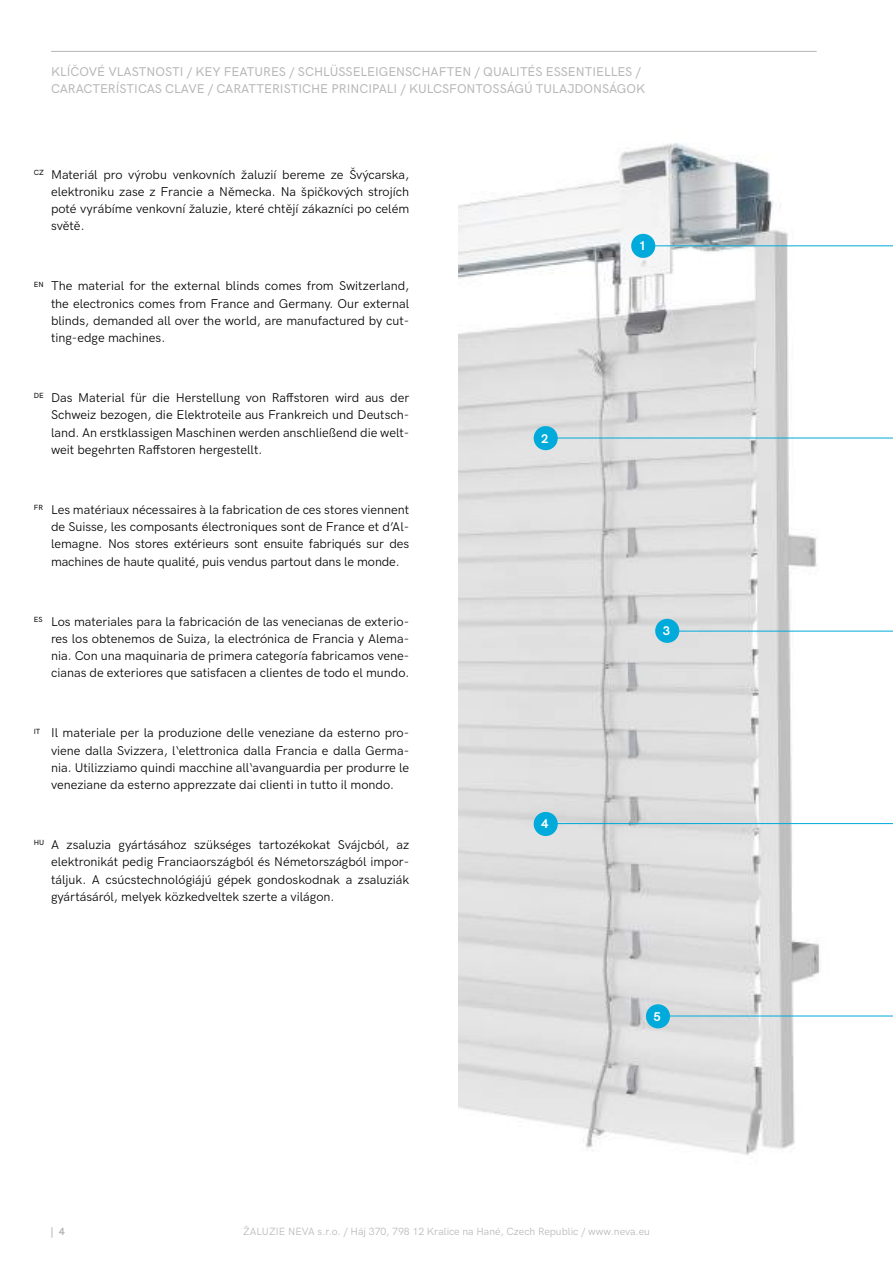
<style>
.page{position:relative;width:893px;height:1263px;background:#fff}
.page>*{position:absolute;margin:0;border:0;box-sizing:border-box;transform-origin:0 0}
.t1{font:12.75px/17.2px "HK Grotesk";color:#000;text-align:justify}
.t2{font:500 12.75px/17.2px "HK Grotesk";color:#b6b7b7}
.t3{font:700 12.75px "HK Grotesk";color:#fff}
.t4{font:10.5px "HK Grotesk";color:#b6b7b7}
.t5{font:700 10.5px "HK Grotesk";color:#b6b7b7}
.t6{font:500 7.5px "HK Grotesk";color:#000}
</style>
<div class="page">
<hr style="left:51px;top:51px;width:766px;height:1px;background:#b6b7b7">
<svg style="left:458px;top:143px;width:376px;height:1012px;fill:#e1e1e1"></svg>
<div style="left:631px;top:234px;width:24px;height:24px;background:#00aada;border-radius:50%"></div>
<div style="left:646px;top:1004px;width:24px;height:24px;background:#00aada;border-radius:50%"></div>
<div style="left:534px;top:812px;width:24px;height:24px;background:#00aada;border-radius:50%"></div>
<div style="left:534px;top:426px;width:24px;height:24px;background:#00aada;border-radius:50%"></div>
<div style="left:655px;top:619px;width:24px;height:24px;background:#00aada;border-radius:50%"></div>
<hr style="left:553px;top:823px;width:340px;height:1px;background:#00aada">
<hr style="left:667px;top:1016px;width:226px;height:1px;background:#00aada">
<hr style="left:671px;top:631px;width:222px;height:1px;background:#00aada">
<hr style="left:553px;top:438px;width:340px;height:1px;background:#00aada">
<hr style="left:651px;top:245px;width:242px;height:1px;background:#00aada">
<p class="t2" style="left:51px;top:62px;width:596px">KLÍČOVÉ VLASTNOSTI / KEY FEATURES / SCHLÜSSELEIGENSCHAFTEN / QUALITÉS ESSENTIELLES /<br>CARACTERÍSTICAS CLAVE / CARATTERISTICHE PRINCIPALI / KULCSFONTOSSÁGÚ TULAJDONSÁGOK</p>
<p class="t6" style="left:34px;top:167px;width:12px">CZ</p>
<p class="t1" style="left:51px;top:165px;width:360px">Materiál pro výrobu venkovních žaluzií bereme ze Švýcarska, elektroniku zase z Francie a Německa. Na špičkových strojích poté vyrábíme venkovní žaluzie, které chtějí zákazníci po celém světě.</p>
<p class="t3" style="left:639px;top:236px;width:9px">1</p>
<p class="t6" style="left:34px;top:278px;width:11px">EN</p>
<p class="t1" style="left:51px;top:276px;width:360px">The material for the external blinds comes from Switzerland, the electronics comes from France and Germany. Our external blinds, demanded all over the world, are manufactured by cut&shy;ting-edge machines.</p>
<p class="t6" style="left:34px;top:390px;width:11px">DE</p>
<p class="t1" style="left:51px;top:388px;width:360px">Das Material für die Herstellung von Raffstoren wird aus der Schweiz bezogen, die Elektroteile aus Frankreich und Deutsch&shy;land. An erstklassigen Maschinen werden anschließend die welt&shy;weit begehrten Raffstoren hergestellt.</p>
<p class="t6" style="left:34px;top:502px;width:11px">FR</p>
<p class="t1" style="left:51px;top:500px;width:360px">Les matériaux nécessaires à la fabrication de ces stores viennent de Suisse, les composants électroniques sont de France et d’Al&shy;lemagne. Nos stores extérieurs sont ensuite fabriqués sur des machines de haute qualité, puis vendus partout dans le monde.</p>
<p class="t6" style="left:34px;top:614px;width:10px">ES</p>
<p class="t1" style="left:51px;top:611px;width:360px">Los materiales para la fabricación de las venecianas de exterio&shy;res los obtenemos de Suiza, la electrónica de Francia y Alema&shy;nia. Con una maquinaria de primera categoría fabricamos vene&shy;cianas de exteriores que satisfacen a clientes de todo el mundo.</p>
<p class="t6" style="left:34px;top:725px;width:8px">IT</p>
<p class="t1" style="left:51px;top:723px;width:360px">Il materiale per la produzione delle veneziane da esterno pro&shy;viene dalla Svizzera, l‘elettronica dalla Francia e dalla Germa&shy;nia. Utilizziamo quindi macchine all‘avanguardia per produrre le veneziane da esterno apprezzate dai clienti in tutto il mondo.</p>
<p class="t1" style="left:51px;top:835px;width:360px">A zsaluzia gyártásához szükséges tartozékokat Svájcból, az elektronikát pedig Franciaországból és Németországból impor&shy;táljuk. A csúcstechnológiájú gépek gondoskodnak a zsaluziák gyártásáról, melyek közkedveltek szerte a világon.</p>
<p class="t6" style="left:34px;top:837px;width:12px">HU</p>
<p class="t3" style="left:541px;top:429px;width:9px">2</p>
<p class="t3" style="left:541px;top:814px;width:9px">4</p>
<p class="t3" style="left:663px;top:621px;width:9px">3</p>
<p class="t3" style="left:653px;top:1007px;width:9px">5</p>
<p class="t5" style="left:50px;top:1223px;width:16px">| 4</p>
<p class="t4" style="left:243px;top:1223px;width:408px">ŽALUZIE NEVA s.r.o. / Háj 370, 798 12 Kralice na Hané, Czech Republic / www.neva.eu</p>
</div>
